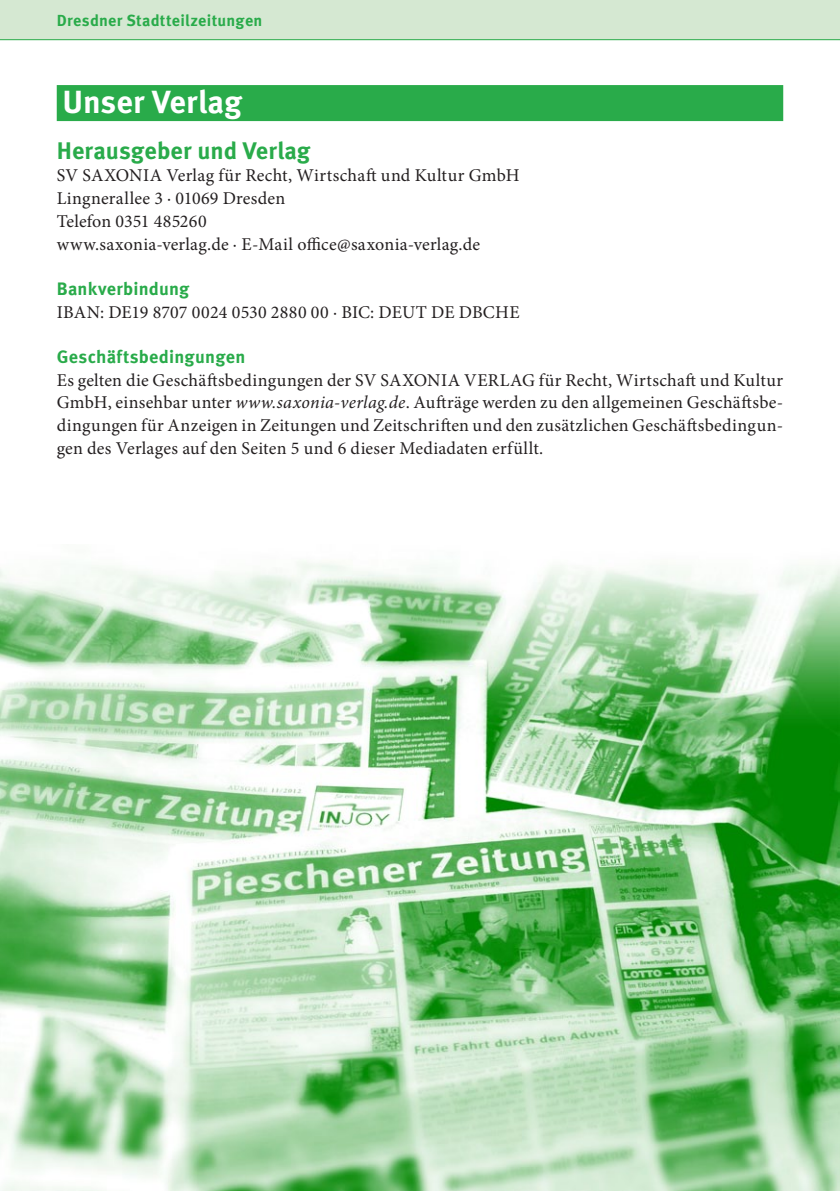
<style>
.page{position:relative;width:840px;height:1191px;background:#fff}
.page>*{position:absolute;margin:0;border:0;box-sizing:border-box;transform-origin:0 0}
.Überschrift_I{font:700 32px "Meta Pro";color:#fff}
.Überschrift_II{font:700 24px "Meta Pro";letter-spacing:.005em;color:#29ab4a}
.t1{font:18px/22.6px "Minion Pro";letter-spacing:.01em;color:#231f20}
.Überschrift_III{font:700 18px "Meta Pro";letter-spacing:.01em;color:#29ab4a}
.SEITENTITEL{font:700 16px "Meta Pro";letter-spacing:.015em;color:#29ab4a}
.s1{font-style:italic}
</style>
<div class="page">
<div style="left:0;top:0;width:839px;height:40px;background:#d5e8d2"></div>
<hr style="left:0;top:39px;width:839px;height:1px;background:#29ab4a">
<div style="left:57px;top:85px;width:725px;height:36px;background:#29ab4a"></div>
<img style="left:0;top:561px;width:839px;height:630px">
<p class="SEITENTITEL" style="left:57px;top:10px;width:207px">Dresdner Stadtteilzeitungen</p>
<p class="Überschrift_I" style="left:62px;top:82px;width:181px">Unser Verlag</p>
<p class="Überschrift_II" style="left:57px;top:135px;width:255px">Herausgeber und Verlag</p>
<p class="t1" style="left:57px;top:164px;width:464px">SV SAXONIA Verlag für Recht, Wirtschaft und Kultur GmbH Lingnerallee 3 ∙ 01069 Dresden<br>Telefon 0351 485260<br>www.saxonia-verlag.de ∙ E-Mail office@saxonia-verlag.de</p>
<p class="Überschrift_III" style="left:57px;top:277px;width:134px">Bankverbindung</p>
<p class="t1" style="left:57px;top:301px;width:464px">IBAN: DE19 8707 0024 0530 2880 00 ∙ BIC: DEUT DE DBCHE</p>
<p class="Überschrift_III" style="left:57px;top:345px;width:190px">Geschäftsbedingungen</p>
<p class="t1" style="left:57px;top:369px;width:727px;text-align:justify">Es gelten die Geschäftsbedingungen der SV SAXONIA VERLAG für Recht, Wirtschaft und Kultur GmbH, einsehbar unter <span class="s1">www.saxonia-verlag.de</span>. Aufträge werden zu den allgemeinen Geschäftsbe&shy;dingungen für Anzeigen in Zeitungen und Zeitschriften und den zusätzlichen Geschäftsbedingun&shy;gen des Verlages auf den Seiten 5 und 6 dieser Mediadaten erfüllt.</p>
</div>
